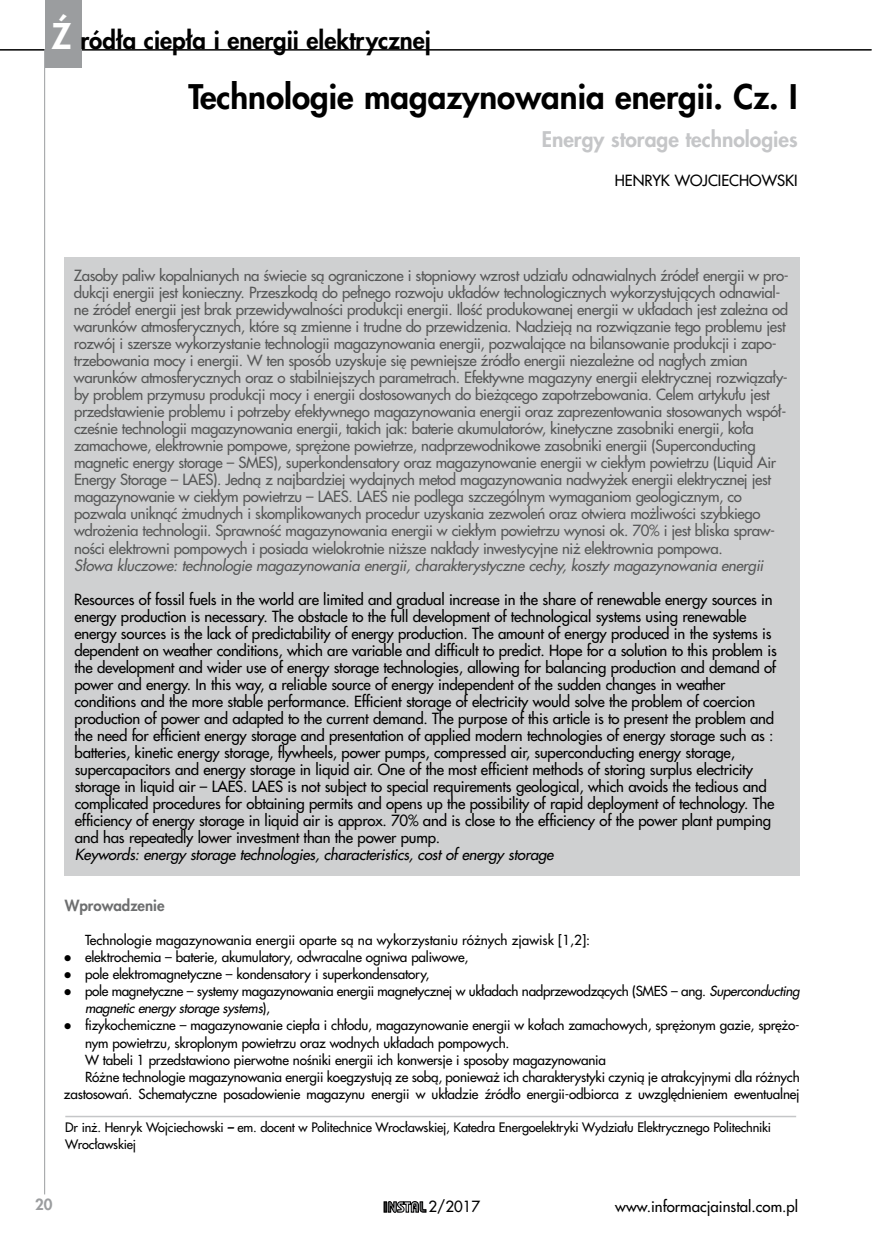
<style>
.page{position:relative;width:872px;height:1255px;background:#fff}
.page>*{position:absolute;margin:0;border:0;box-sizing:border-box;transform-origin:0 0}
.t1{font:800 33px "Futura CE";color:#000}
.t2{font:800 24px "Futura CE";color:#000}
.t3{font:800 21px "Futura CE";color:#c5c6c8}
.t4{font:500 15px/17.1px "Futura CE";letter-spacing:-.025em;color:#565757}
.t5{font:500 15px/17px "Futura CE";letter-spacing:-.015em;color:#000}
.t6{font:italic 15px "Futura CE";letter-spacing:-.015em;color:#565757}
.t7{font:italic 15px "Futura CE";letter-spacing:-.015em;color:#000}
.t8{font:800 15px "Futura CE";color:#6e6f70}
.t9{font:800 15px "Futura CE";color:#9b9d9f}
.t10{font:500 13.5px/17px "Futura CE";letter-spacing:-.015em;color:#000}
.t11{font:500 12.75px/16.5px "Futura CE";letter-spacing:-.015em;color:#000}
.s1{font-size:34.5px;color:#fff}
.s2{font-weight:400;font-style:italic}
.s3{font-weight:800;font-style:italic}
</style>
<div class="page">
<hr style="left:0;top:49px;width:871px;height:1px;background:#000">
<div style="left:45px;top:0;width:37px;height:67px;background:#9b9d9f"></div>
<hr style="left:44px;top:49px;width:1px;height:1145px;background:#9b9d9f">
<svg style="left:384px;top:1201px;width:42px;height:11px"></svg>
<div style="left:64px;top:257px;width:735px;height:619px;background:#cfd0d1"></div>
<hr style="left:65px;top:1115px;width:731px;height:2px;background:#c5c6c8">
<h2 class="t2" style="left:51px;top:23px;width:381px"><span class="s1">Ź</span> ródła ciepła i energii elektrycznej</h2>
<h1 class="t1" style="left:188px;top:73px;width:611px">Technologie magazynowania energii. Cz. I</h1>
<h3 class="t3" style="left:542px;top:124px;width:257px">Energy storage technologies</h3>
<p class="t5" style="left:615px;top:171px;width:184px">HENRYK WOJCIECHOWSKI</p>
<p class="t4" style="left:74px;top:266px;width:716px">Zasoby paliw kopalnianych na świecie są ograniczone i stopniowy wzrost udziału odnawialnych źródeł energii w pro&shy;dukcji energii jest konieczny. Przeszkodą do pełnego rozwoju układów technologicznych wykorzystujących odnawial&shy;ne źródeł energii jest brak przewidywalności produkcji energii. Ilość produkowanej energii w układach jest zależna od warunków atmosferycznych, które są zmienne i trudne do przewidzenia. Nadzieją na rozwiązanie tego problemu jest rozwój i szersze wykorzystanie technologii magazynowania energii, pozwalające na bilansowanie produkcji i zapo&shy;trzebowania mocy i energii. W ten sposób uzyskuje się pewniejsze źródło energii niezależne od nagłych zmian warunków atmosferycznych oraz o stabilniejszych parametrach. Efektywne magazyny energii elektrycznej rozwiązały&shy;by problem przymusu produkcji mocy i energii dostosowanych do bieżącego zapotrzebowania. Celem artykułu jest przedstawienie problemu i potrzeby efektywnego magazynowania energii oraz zaprezentowania stosowanych współ&shy;cześnie technologii magazynowania energii, takich jak: baterie akumulatorów, kinetyczne zasobniki energii, koła zamachowe, elektrownie pompowe, sprężone powietrze, nadprzewodnikowe zasobniki energii (Superconducting magnetic energy storage – SMES), superkondensatory oraz magazynowanie energii w ciekłym powietrzu (Liquid Air Energy Storage – LAES). Jedną z najbardziej wydajnych metod magazynowania nadwyżek energii elektrycznej jest magazynowanie w ciekłym powietrzu – LAES. LAES nie podlega szczególnym wymaganiom geologicznym, co pozwala uniknąć żmudnych i skomplikowanych procedur uzyskania zezwoleń oraz otwiera możliwości szybkiego wdrożenia technologii. Sprawność magazynowania energii w ciekłym powietrzu wynosi ok. 70% i jest bliska spraw&shy;ności elektrowni pompowych i posiada wielokrotnie niższe nakłady inwestycyjne niż elektrownia pompowa.</p>
<p class="t6" style="left:74px;top:554px;width:690px">Słowa kluczowe: technologie magazynowania energii, charakterystyczne cechy, koszty magazynowania energii</p>
<p class="t5" style="left:74px;top:590px;width:704px">Resources of fossil fuels in the world are limited and gradual increase in the share of renewable energy sources in energy production is necessary. The obstacle to the full development of technological systems using renewable energy sources is the lack of predictability of energy production. The amount of energy produced in the systems is dependent on weather conditions, which are variable and difficult to predict. Hope for a solution to this problem is the development and wider use of energy storage technologies, allowing for balancing production and demand of power and energy. In this way, a reliable source of energy independent of the sudden changes in weather conditions and the more stable performance. Efficient storage of electricity would solve the problem of coercion production of power and adapted to the current demand. The purpose of this article is to present the problem and the need for efficient energy storage and presentation of applied modern technologies of energy storage such as : batteries, kinetic energy storage, flywheels, power pumps, compressed air, superconducting energy storage, supercapacitors and energy storage in liquid air. One of the most efficient methods of storing surplus electricity storage in liquid air – LAES. LAES is not subject to special requirements geological, which avoids the tedious and complicated procedures for obtaining permits and opens up the possibility of rapid deployment of technology. The efficiency of energy storage in liquid air is approx. 70% and is close to the efficiency of the power plant pumping and has repeatedly lower investment than the power pump.</p>
<p class="t7" style="left:75px;top:843px;width:480px">Keywords: energy storage technologies, characteristics, cost of energy storage</p>
<p class="t8" style="left:65px;top:894px;width:101px">Wprowadzenie</p>
<p class="t10" style="left:85px;top:931px;width:506px">Technologie magazynowania energii oparte są na wykorzystaniu różnych zjawisk [1,2]:</p>
<p class="t10" style="left:64px;top:948px;width:406px">● elektrochemia – baterie, akumulatory, odwracalne ogniwa paliwowe,</p>
<p class="t10" style="left:64px;top:965px;width:367px">● pole elektromagnetyczne – kondensatory i superkondensatory,</p>
<p class="t10" style="left:85px;top:982px;width:716px;text-indent:-21px">● pole magnetyczne – systemy magazynowania energii magnetycznej w układach nadprzewodzących (SMES – ang. <span class="s2">Superconducting magnetic energy storage systems</span>),</p>
<p class="t10" style="left:64px;top:1016px;width:737px">● fizykochemiczne – magazynowanie ciepła i chłodu, magazynowanie energii w kołach zamachowych, sprężonym gazie, sprężo-</p>
<p class="t10" style="left:85px;top:1033px;width:426px">nym powietrzu, skroplonym powietrzu oraz wodnych układach pompowych.</p>
<p class="t10" style="left:85px;top:1050px;width:522px">W tabeli 1 przedstawiono pierwotne nośniki energii ich konwersje i sposoby magazynowania</p>
<p class="t10" style="left:85px;top:1067px;width:716px">Różne technologie magazynowania energii koegzystują ze sobą, ponieważ ich charakterystyki czynią je atrakcyjnymi dla różnych</p>
<p class="t10" style="left:64px;top:1084px;width:737px">zastosowań. Schematyczne posadowienie magazynu energii w układzie źródło energii-odbiorca z uwzględnieniem ewentualnej</p>
<p class="t11" style="left:65px;top:1118px;width:707px">Dr inż. Henryk Wojciechowski <span class="s3">–</span> em. docent w Politechnice Wrocławskiej, Katedra Energoelektryki Wydziału Elektrycznego Politechniki<br>Wrocławskiej</p>
<p class="t9" style="left:35px;top:1193px;width:19px">20</p>
<p class="t5" style="left:428px;top:1197px;width:53px">2/2017</p>
<p class="t5" style="left:615px;top:1197px;width:184px">www.informacjainstal.com.pl</p>
</div>
